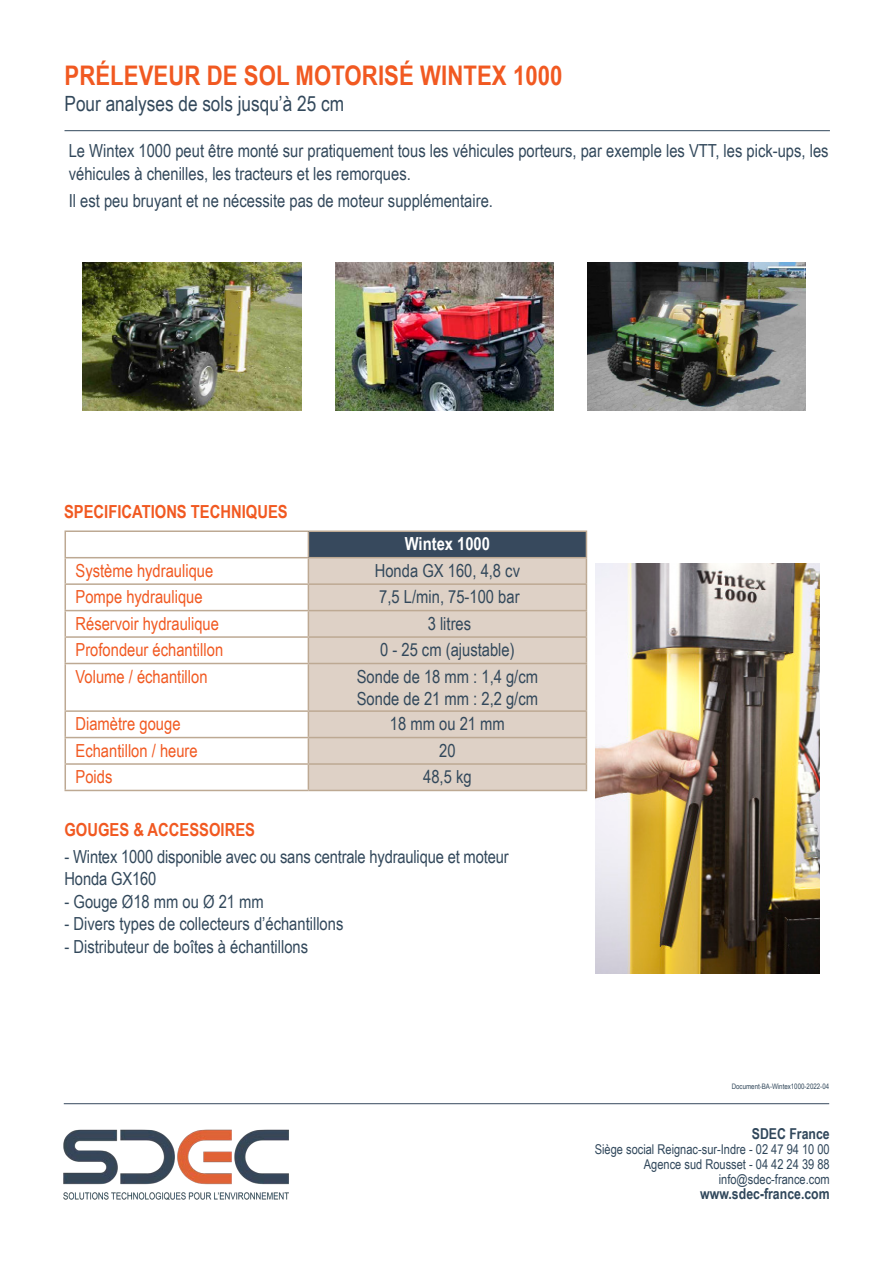
<style>
.page{position:relative;width:893px;height:1263px;background:#fff}
.page>*{position:absolute;margin:0;border:0;box-sizing:border-box;transform-origin:0 0}
.Titre_1_Orange{font:700 27px "Arial Narrow";letter-spacing:.005em;color:#f15921}
.Titre_2_Bleu{font:21px "Arial Narrow";color:#32485b}
.Caracteristiques{font:18px/22.5px "Arial Narrow";color:#32485b}
.t1{font:18px "Arial Narrow";color:#f15921}
.Sous-titre_marron{font:700 18px "Arial Narrow";color:#f15921}
.Titre_2_Bleu-2{font:700 18px "Arial Narrow";color:#fff}
.t2{font:700 15px "Arial Narrow";color:#30475b}
.t3{font:13.5px "Arial Narrow";color:#30475b}
.t4{font:7.5px "Arial Narrow";color:#32485b}
</style>
<div class="page">
<hr style="left:64px;top:1103px;width:765px;height:1px;background:#37495d">
<img style="left:63px;top:1129px;width:226px;height:71px">
<img style="left:587px;top:263px;width:219px;height:148px">
<img style="left:83px;top:263px;width:218px;height:148px">
<hr style="left:65px;top:130px;width:765px;height:1px;background:#32485b">
<img style="left:335px;top:263px;width:218px;height:148px">
<svg style="left:66px;top:532px;width:242px;height:258px"></svg>
<div style="left:308px;top:531px;width:278px;height:27px;background:#37495d"></div>
<div style="left:309px;top:558px;width:277px;height:232px;background:#ded1c6"></div>
<hr style="left:65px;top:530px;width:243px;height:2px;background:#bda993">
<hr style="left:308px;top:530px;width:279px;height:2px;background:#bda993">
<hr style="left:65px;top:557px;width:243px;height:1px;background:#bda993">
<hr style="left:308px;top:557px;width:279px;height:1px;background:#bda993">
<hr style="left:65px;top:583px;width:243px;height:2px;background:#bda993">
<hr style="left:308px;top:583px;width:279px;height:2px;background:#bda993">
<hr style="left:65px;top:610px;width:243px;height:1px;background:#bda993">
<hr style="left:308px;top:610px;width:279px;height:1px;background:#bda993">
<hr style="left:65px;top:636px;width:243px;height:2px;background:#bda993">
<svg style="left:65px;top:532px;width:1px;height:131px"></svg>
<hr style="left:308px;top:636px;width:279px;height:2px;background:#bda993">
<svg style="left:308px;top:532px;width:1px;height:131px"></svg>
<svg style="left:586px;top:532px;width:1px;height:131px"></svg>
<hr style="left:65px;top:663px;width:243px;height:1px;background:#bda993">
<hr style="left:65px;top:664px;width:1px;height:46px;background:#bda993">
<hr style="left:308px;top:663px;width:279px;height:1px;background:#bda993">
<hr style="left:308px;top:664px;width:1px;height:46px;background:#bda993">
<hr style="left:586px;top:664px;width:1px;height:46px;background:#bda993">
<hr style="left:65px;top:710px;width:243px;height:2px;background:#bda993">
<hr style="left:308px;top:710px;width:279px;height:2px;background:#bda993">
<hr style="left:65px;top:737px;width:243px;height:1px;background:#bda993">
<hr style="left:308px;top:737px;width:279px;height:1px;background:#bda993">
<hr style="left:65px;top:763px;width:243px;height:2px;background:#bda993">
<svg style="left:65px;top:712px;width:1px;height:78px"></svg>
<hr style="left:308px;top:763px;width:279px;height:2px;background:#bda993">
<svg style="left:308px;top:712px;width:1px;height:78px"></svg>
<svg style="left:586px;top:712px;width:1px;height:78px"></svg>
<hr style="left:65px;top:790px;width:243px;height:1px;background:#bda993">
<hr style="left:308px;top:790px;width:279px;height:1px;background:#bda993">
<img style="left:596px;top:563px;width:223px;height:410px">
<p class="Titre_1_Orange" style="left:65px;top:56px;width:499px">PRÉLEVEUR DE SOL MOTORISÉ WINTEX 1000</p>
<p class="Titre_2_Bleu" style="left:65px;top:88px;width:281px">Pour analyses de sols jusqu’à 25 cm</p>
<p class="Caracteristiques" style="left:69px;top:139px;width:761px">Le Wintex 1000 peut être monté sur pratiquement tous les véhicules porteurs, par exemple les VTT, les pick-ups, les véhicules à chenilles, les tracteurs et les remorques.</p>
<p class="Caracteristiques" style="left:69px;top:188px;width:426px">Il est peu bruyant et ne nécessite pas de moteur supplémentaire.</p>
<p class="Sous-titre_marron" style="left:64px;top:498px;width:225px">SPECIFICATIONS TECHNIQUES</p>
<p class="Titre_2_Bleu-2" style="left:405px;top:530px;width:87px">Wintex 1000</p>
<p class="t1" style="left:76px;top:557px;width:139px">Système hydraulique</p>
<p class="Caracteristiques" style="left:375px;top:558px;width:147px">Honda GX 160, 4,8 cv</p>
<p class="t1" style="left:76px;top:584px;width:129px">Pompe hydraulique</p>
<p class="Caracteristiques" style="left:379px;top:585px;width:142px">7,5 L/min, 75-100 bar</p>
<p class="t1" style="left:76px;top:610px;width:145px">Réservoir hydraulique</p>
<p class="Caracteristiques" style="left:428px;top:611px;width:45px">3 litres</p>
<p class="t1" style="left:76px;top:637px;width:149px">Profondeur échantillon</p>
<p class="Caracteristiques" style="left:380px;top:638px;width:136px">0 - 25 cm (ajustable)</p>
<p class="t1" style="left:76px;top:663px;width:134px">Volume / échantillon</p>
<p class="Caracteristiques" style="left:357px;top:664px;width:183px">Sonde de 18 mm : 1,4 g/cm</p>
<p class="Caracteristiques" style="left:357px;top:687px;width:183px">Sonde de 21 mm : 2,2 g/cm</p>
<p class="t1" style="left:76px;top:711px;width:107px">Diamètre gouge</p>
<p class="Caracteristiques" style="left:390px;top:712px;width:116px">18 mm ou 21 mm</p>
<p class="t1" style="left:76px;top:737px;width:124px">Echantillon / heure</p>
<p class="Caracteristiques" style="left:439px;top:738px;width:18px">20</p>
<p class="t1" style="left:76px;top:763px;width:38px">Poids</p>
<p class="Caracteristiques" style="left:423px;top:765px;width:50px">48,5 kg</p>
<p class="Sous-titre_marron" style="left:65px;top:816px;width:192px">GOUGES &amp; ACCESSOIRES</p>
<p class="Caracteristiques" style="left:65px;top:844px;width:446px">- Wintex 1000 disponible avec ou sans centrale hydraulique et moteur<br>Honda GX160</p>
<p class="Caracteristiques" style="left:65px;top:889px;width:201px">- Gouge Ø18 mm ou Ø 21 mm</p>
<p class="Caracteristiques" style="left:65px;top:912px;width:280px">- Divers types de collecteurs d’échantillons</p>
<p class="Caracteristiques" style="left:65px;top:934px;width:245px">- Distributeur de boîtes à échantillons</p>
<p class="t4" style="left:732px;top:1081px;width:99px">Document-BA-Wintex1000-2022-04</p>
<p class="t2" style="left:752px;top:1122px;width:79px">SDEC France</p>
<p class="t3" style="left:595px;top:1139px;width:236px">Siège social Reignac-sur-Indre - 02 47 94 10 00</p>
<p class="t3" style="left:644px;top:1154px;width:187px">Agence sud Rousset - 04 42 24 39 88</p>
<p class="t3" style="left:719px;top:1169px;width:112px">info@sdec-france.com</p>
<p class="t2" style="left:700px;top:1182px;width:131px">www.sdec-france.com</p>
</div>
